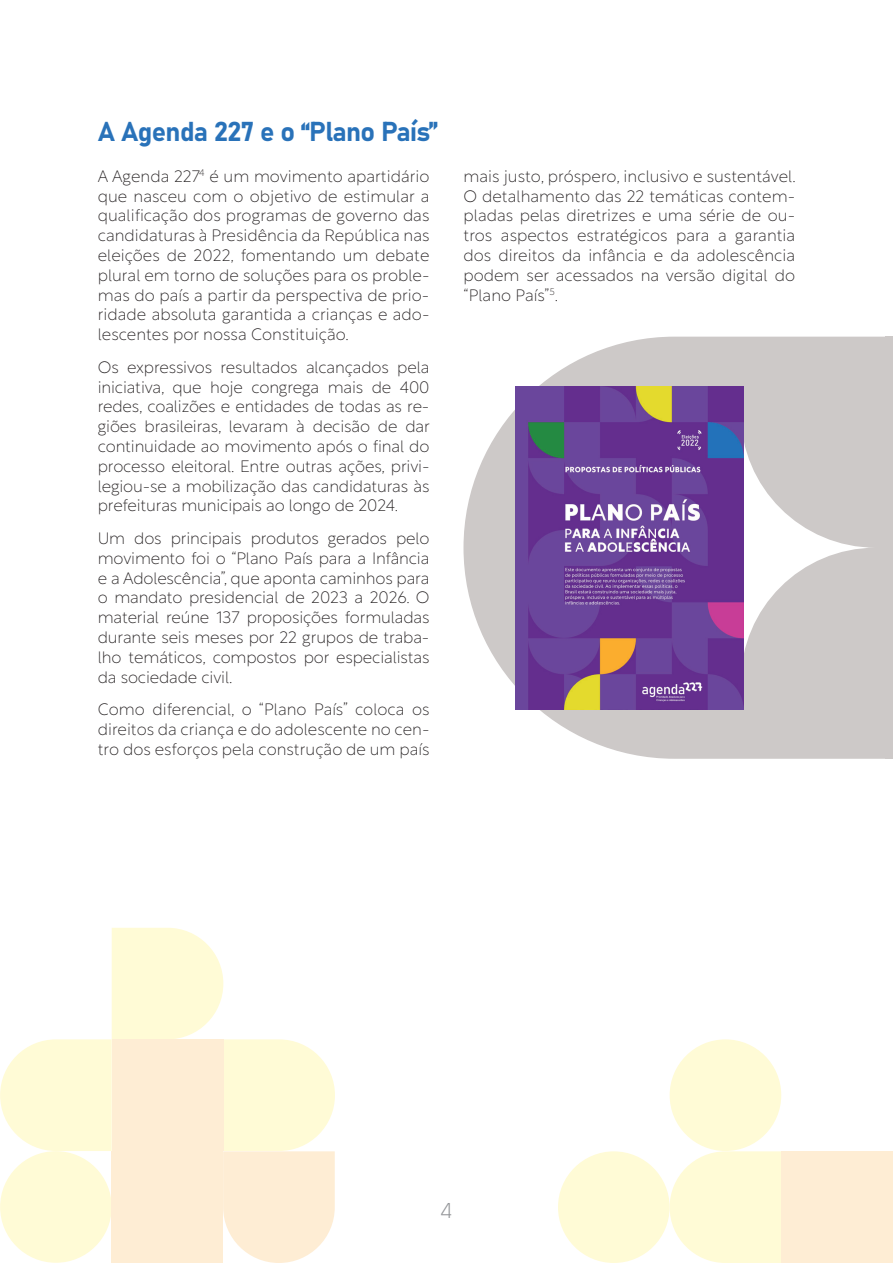
<style>
.page{position:relative;width:893px;height:1263px;background:#fff}
.page>*{position:absolute;margin:0;border:0;box-sizing:border-box;transform-origin:0 0}
.t1{font:27px "Bahnschrift";letter-spacing:-.025em;color:#2972b9}
.t2{font:200 21px "New Nord";color:#939598}
.t3{font:200 16.5px/19.8px "Rustica";letter-spacing:-.005em;color:#231f20;text-align:justify}
</style>
<div class="page">
<svg style="left:463px;top:337px;width:423px;height:422px;fill:#cdc9c8"></svg>
<svg style="left:606px;top:413px;width:270px;height:269px;fill:#cdc9c8"></svg>
<div style="left:886px;top:337px;width:7px;height:422px;background:#cdc9c8"></div>
<img style="left:515px;top:386px;width:229px;height:323px">
<div style="left:558px;top:1151px;width:112px;height:112px;background:#fffbd6;border-radius:56px"></div>
<div style="left:670px;top:1039px;width:111px;height:112px;background:#fffbd6;border-radius:56px"></div>
<svg style="left:670px;top:1151px;width:111px;height:112px;background:#fffbda"></svg>
<svg style="left:0;top:928px;width:335px;height:335px"></svg>
<div style="left:781px;top:1151px;width:112px;height:112px;background:#feedd4"></div>
<div style="left:112px;top:1039px;width:111px;height:112px;background:#feedd4"></div>
<div style="left:112px;top:1151px;width:111px;height:112px;background:#feedd4"></div>
<h1 class="t1" style="left:98px;top:110px;width:341px">A Agenda 227 e o “Plano País”</h1>
<p class="t3" style="left:98px;top:164px;width:333px">A Agenda 227<sup>4</sup> é um movimento apartidário que nasceu com o objetivo de estimular a qualificação dos programas de governo das candidaturas à Presidência da República nas eleições de 2022, fomentando um debate plural em torno de soluções para os proble&shy;mas do país a partir da perspectiva de prio&shy;ridade absoluta garantida a crianças e ado&shy;lescentes por nossa Constituição.</p>
<p class="t3" style="left:98px;top:355px;width:334px">Os expressivos resultados alcançados pela iniciativa, que hoje congrega mais de 400 redes, coalizões e entidades de todas as re&shy;giões brasileiras, levaram à decisão de dar continuidade ao movimento após o final do processo eleitoral. Entre outras ações, privi&shy;legiou-se a mobilização das candidaturas às prefeituras municipais ao longo de 2024.</p>
<p class="t3" style="left:98px;top:526px;width:333px">Um dos principais produtos gerados pelo movimento foi o “Plano País para a Infância e a Adolescência”, que aponta caminhos para o mandato presidencial de 2023 a 2026. O material reúne 137 proposições formuladas durante seis meses por 22 grupos de traba&shy;lho temáticos, compostos por especialistas da sociedade civil.</p>
<p class="t3" style="left:98px;top:697px;width:333px">Como diferencial, o “Plano País” coloca os direitos da criança e do adolescente no cen&shy;tro dos esforços pela construção de um país</p>
<p class="t3" style="left:463px;top:164px;width:334px">mais justo, próspero, inclusivo e sustentável.<br>O detalhamento das 22 temáticas contem&shy;pladas pelas diretrizes e uma série de ou&shy;tros aspectos estratégicos para a garantia dos direitos da infância e da adolescência podem ser acessados na versão digital do “Plano País”<sup>5</sup>.</p>
<p class="t2" style="left:441px;top:1198px;width:13px">4</p>
</div>
